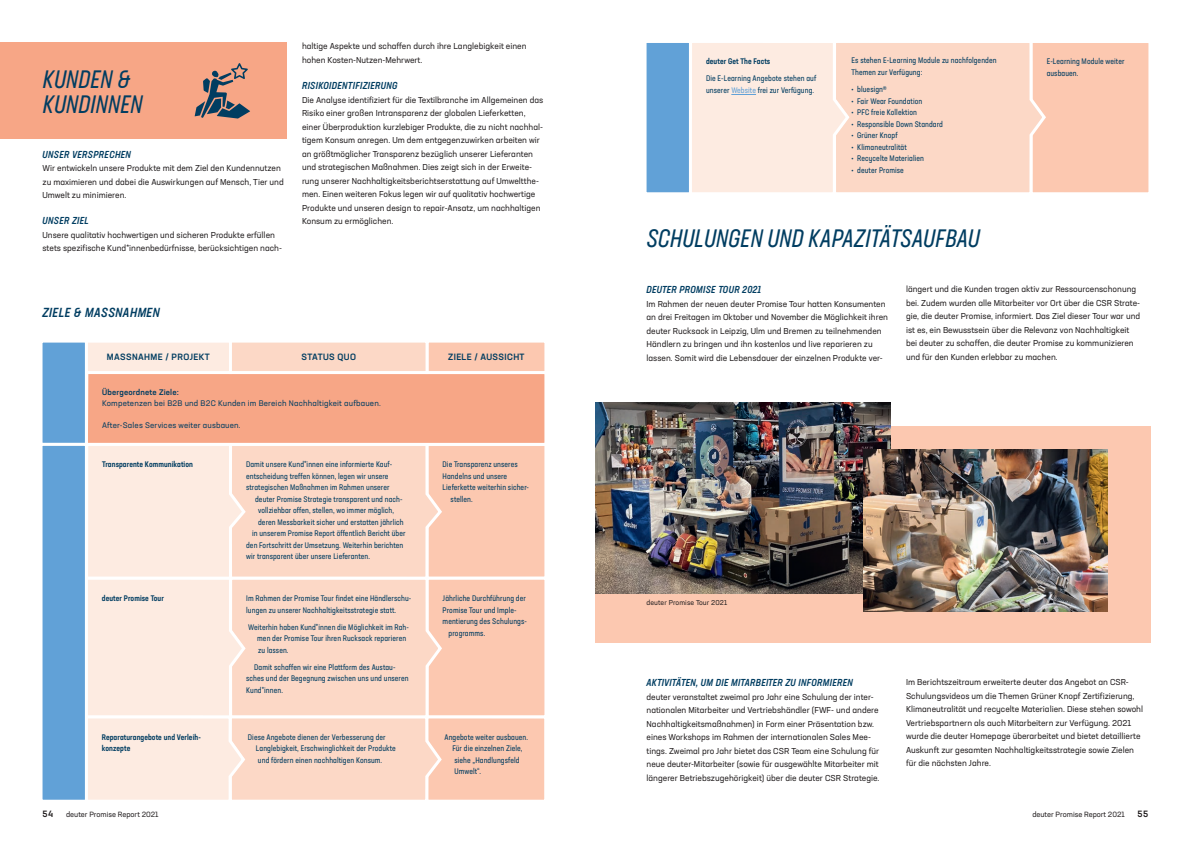
<style>
.page{position:relative;width:1191px;height:842px;background:#fff}
.page>*{position:absolute;margin:0;border:0;box-sizing:border-box;transform-origin:0 0}
.t1{font:italic 25px/25px "Neusa Next Std Compact";letter-spacing:.01em;color:#013d61}
.t2{font:italic 500 condensed 13px "Neusa Next Std";letter-spacing:.035em;color:#013d61}
.t3{font:italic 500 condensed 10px "Neusa Next Std";letter-spacing:.035em;color:#013d61}
.t4{font:500 9px "Neusa Next Std";letter-spacing:.04em;color:#013d61}
.t5{font:500 9px "Neusa Next Std";color:#231f20}
.t6{font:8.5px/13.5px "Neusa Next Std";color:#231f20}
.t7{font:condensed 8px/11.5px "Neusa Next Std";letter-spacing:.01em;color:#013d61}
.t8{font:500 condensed 8px/11.5px "Neusa Next Std";letter-spacing:.01em;color:#013d61}
.t9{font:8px "Neusa Next Std";letter-spacing:.02em;color:#013d61}
.t10{font:500 8px "Neusa Next Std";letter-spacing:.02em;color:#013d61}
.t11{font:7.5px "Neusa Next Std";color:#231f20}
.t12{font:7px "Neusa Next Std";letter-spacing:.01em;color:#231f20}
.s1{color:#61a1d7}
</style>
<div class="page">
<div style="left:595px;top:427px;width:556px;height:216px;background:#fcc8b0"></div>
<img style="left:595px;top:403px;width:235px;height:191px">
<img style="left:1048px;top:450px;width:59px;height:161px">
<img style="left:830px;top:402px;width:218px;height:210px">
<svg style="left:646px;top:43px;width:503px;height:150px;background:#efd6cb"></svg>
<div style="left:0;top:43px;width:286px;height:96px;background:#f7a686"></div>
<svg style="left:195px;top:63px;width:55px;height:56px"></svg>
<svg style="left:42px;top:342px;width:503px;height:458px;background:#eecfc3"></svg>
<h1 class="t1" style="left:43px;top:66px;width:101px">KUNDEN &amp;<br>KUNDINNEN</h1>
<p class="t3" style="left:43px;top:148px;width:90px">UNSER VERSPRECHEN</p>
<p class="t6" style="left:43px;top:161px;width:243px">Wir entwickeln unsere Produkte mit dem Ziel den Kundennutzen zu maximieren und dabei die Auswirkungen auf Mensch, Tier und<br>Umwelt zu minimieren.</p>
<p class="t3" style="left:43px;top:214px;width:48px">UNSER ZIEL</p>
<p class="t6" style="left:43px;top:228px;width:241px">Unsere qualitativ hochwertigen und sicheren Produkte erfüllen stets spezifische Kund*innenbedürfnisse, berücksichtigen nach-</p>
<p class="t6" style="left:302px;top:39px;width:226px">haltige Aspekte und schaffen durch ihre Langlebigkeit einen hohen Kosten-Nutzen-Mehrwert.</p>
<p class="t3" style="left:302px;top:79px;width:97px">RISIKOIDENTIFIZIERUNG</p>
<p class="t6" style="left:302px;top:93px;width:243px">Die Analyse identifiziert für die Textilbranche im Allgemeinen das Risiko einer großen Intransparenz der globalen Lieferketten, einer Überproduktion kurzlebiger Produkte, die zu nicht nachhal&shy;tigem Konsum anregen. Um dem entgegenzuwirken arbeiten wir an größtmöglicher Transparenz bezüglich unserer Lieferanten und strategischen Maßnahmen. Dies zeigt sich in der Erweite&shy;rung unserer Nachhaltigkeitsberichtserstattung auf Umweltthe&shy;men. Einen weiteren Fokus legen wir auf qualitativ hochwertige Produkte und unseren design to repair-Ansatz, um nachhaltigen Konsum zu ermöglichen.</p>
<h2 class="t2" style="left:43px;top:304px;width:119px">ZIELE &amp; MASSNAHMEN</h2>
<p class="t4" style="left:107px;top:351px;width:104px">MASSNAHME / PROJEKT</p>
<p class="t4" style="left:301px;top:351px;width:56px">STATUS QUO</p>
<p class="t4" style="left:448px;top:351px;width:78px">ZIELE / AUSSICHT</p>
<p class="t10" style="left:102px;top:387px;width:78px">Übergeordnete Ziele:</p>
<p class="t9" style="left:102px;top:399px;width:280px">Kompetenzen bei B2B und B2C Kunden im Bereich Nachhaltigkeit aufbauen.</p>
<p class="t9" style="left:102px;top:421px;width:140px">After-Sales Services weiter ausbauen.</p>
<p class="t8" style="left:102px;top:458px;width:92px">Transparente Kommunikation</p>
<p class="t8" style="left:102px;top:592px;width:64px">deuter Promise Tour</p>
<p class="t7" style="left:246px;top:459px;width:148px">Damit unsere Kund*innen eine informierte Kauf-</p>
<p class="t7" style="left:246px;top:470px;width:144px">entscheidung treffen können, legen wir unsere</p>
<p class="t7" style="left:246px;top:482px;width:145px">strategischen Maßnahmen im Rahmen unserer</p>
<p class="t7" style="left:255px;top:493px;width:149px">deuter Promise Strategie transparent und nach-</p>
<p class="t7" style="left:258px;top:504px;width:137px">vollziehbar offen, stellen, wo immer möglich,</p>
<p class="t7" style="left:258px;top:516px;width:147px">deren Messbarkeit sicher und erstatten jährlich</p>
<p class="t7" style="left:252px;top:527px;width:155px">in unserem Promise Report öffentlich Bericht über</p>
<p class="t7" style="left:246px;top:539px;width:159px">den Fortschritt der Umsetzung. Weiterhin berichten</p>
<p class="t7" style="left:246px;top:550px;width:125px">wir transparent über unsere Lieferanten.</p>
<p class="t7" style="left:246px;top:592px;width:167px">Im Rahmen der Promise Tour findet eine Händlerschu&shy;lungen zu unserer Nachhaltigkeitsstrategie statt.</p>
<p class="t7" style="left:257px;top:621px;width:153px;text-indent:-9px">Weiterhin haben Kund*innen die Möglichkeit im Rah&shy;men der Promise Tour ihren Rucksack reparieren zu lassen.</p>
<p class="t7" style="left:246px;top:661px;width:164px;text-indent:8px">Damit schaffen wir eine Plattform des Austau&shy;sches und der Begegnung zwischen uns und unseren<br>Kund*innen.</p>
<p class="t7" style="left:442px;top:459px;width:77px">Die Transparenz unseres</p>
<p class="t7" style="left:442px;top:470px;width:66px">Handelns und unsere</p>
<p class="t7" style="left:442px;top:482px;width:88px">Lieferkette weiterhin sicher-</p>
<p class="t7" style="left:450px;top:493px;width:24px">stellen.</p>
<p class="t7" style="left:442px;top:592px;width:85px">Jährliche Durchführung der</p>
<p class="t7" style="left:442px;top:604px;width:75px">Promise Tour und Imple-</p>
<p class="t7" style="left:442px;top:615px;width:86px">mentierung des Schulungs-</p>
<p class="t7" style="left:448px;top:627px;width:38px">programms.</p>
<p class="t8" style="left:102px;top:731px;width:100px">Reparaturangebote und Verleih&shy;konzepte</p>
<p class="t7" style="left:256px;top:731px;width:141px;text-indent:-8px">Diese Angebote dienen der Verbesserung der<br>Langlebigkeit, Erschwinglichkeit der Produkte und fördern einen nachhaltigen Konsum.</p>
<p class="t7" style="left:452px;top:731px;width:77px;text-indent:-8px">Angebote weiter ausbauen.<br>Für die einzelnen Ziele, siehe „Handlungsfeld<br>Umwelt“.</p>
<p class="t5" style="left:43px;top:808px;width:12px">54</p>
<p class="t11" style="left:66px;top:810px;width:94px">deuter Promise Report 2021</p>
<p class="t8" style="left:706px;top:56px;width:66px">deuter Get The Facts</p>
<p class="t7" style="left:706px;top:73px;width:112px">Die E-Learning Angebote stehen auf unserer <span class="s1">Website</span> frei zur Verfügung.</p>
<p class="t7" style="left:851px;top:55px;width:146px">Es stehen E-Learning Module zu nachfolgenden<br>Themen zur Verfügung:</p>
<p class="t7" style="left:851px;top:83px;width:37px">• bluesign®</p>
<p class="t7" style="left:851px;top:95px;width:72px">• Fair Wear Foundation</p>
<p class="t7" style="left:851px;top:106px;width:67px">• PFC freie Kollektion</p>
<p class="t7" style="left:851px;top:118px;width:93px">• Responsible Down Standard</p>
<p class="t7" style="left:851px;top:129px;width:48px">• Grüner Knopf</p>
<p class="t7" style="left:851px;top:141px;width:57px">• Klimaneutralität</p>
<p class="t7" style="left:851px;top:152px;width:74px">• Recycelte Materialien</p>
<p class="t7" style="left:851px;top:164px;width:54px">• deuter Promise</p>
<h1 class="t1" style="left:646px;top:225px;width:335px">SCHULUNGEN UND KAPAZITÄTSAUFBAU</h1>
<p class="t7" style="left:1046px;top:56px;width:79px">E-Learning Module weiter ausbauen.</p>
<p class="t3" style="left:646px;top:283px;width:116px">DEUTER PROMISE TOUR 2021</p>
<p class="t6" style="left:646px;top:297px;width:243px">Im Rahmen der neuen deuter Promise Tour hatten Konsumenten an drei Freitagen im Oktober und November die Möglichkeit ihren deuter Rucksack in Leipzig, Ulm und Bremen zu teilnehmenden Händlern zu bringen und ihn kostenlos und live reparieren zu lassen. Somit wird die Lebensdauer der einzelnen Produkte ver-</p>
<p class="t6" style="left:906px;top:282px;width:236px">längert und die Kunden tragen aktiv zur Ressourcenschonung bei. Zudem wurden alle Mitarbeiter vor Ort über die CSR Strate&shy;gie, die deuter Promise, informiert. Das Ziel dieser Tour war und ist es, ein Bewusstsein über die Relevanz von Nachhaltigkeit bei deuter zu schaffen, die deuter Promise zu kommunizieren und für den Kunden erlebbar zu machen.</p>
<p class="t12" style="left:646px;top:598px;width:82px">deuter Promise Tour 2021</p>
<p class="t3" style="left:646px;top:676px;width:208px">AKTIVITÄTEN, UM DIE MITARBEITER ZU INFORMIEREN</p>
<p class="t6" style="left:646px;top:690px;width:234px">deuter veranstaltet zweimal pro Jahr eine Schulung der inter&shy;nationalen Mitarbeiter und Vertriebshändler (FWF- und andere Nachhaltigkeitsmaßnahmen) in Form einer Präsentation bzw. eines Workshops im Rahmen der internationalen Sales Mee&shy;tings. Zweimal pro Jahr bietet das CSR Team eine Schulung für neue deuter-Mitarbeiter (sowie für ausgewählte Mitarbeiter mit längerer Betriebszugehörigkeit) über die deuter CSR Strategie.</p>
<p class="t6" style="left:906px;top:675px;width:239px">Im Berichtszeitraum erweiterte deuter das Angebot an CSR-Schulungsvideos um die Themen Grüner Knopf Zertifizierung, Klimaneutralität und recycelte Materialien. Diese stehen sowohl Vertriebspartnern als auch Mitarbeitern zur Verfügung. 2021 wurde die deuter Homepage überarbeitet und bietet detaillierte Auskunft zur gesamten Nachhaltigkeitsstrategie sowie Zielen für die nächsten Jahre.</p>
<p class="t11" style="left:1032px;top:809px;width:94px">deuter Promise Report 2021</p>
<p class="t5" style="left:1137px;top:808px;width:12px">55</p>
</div>
